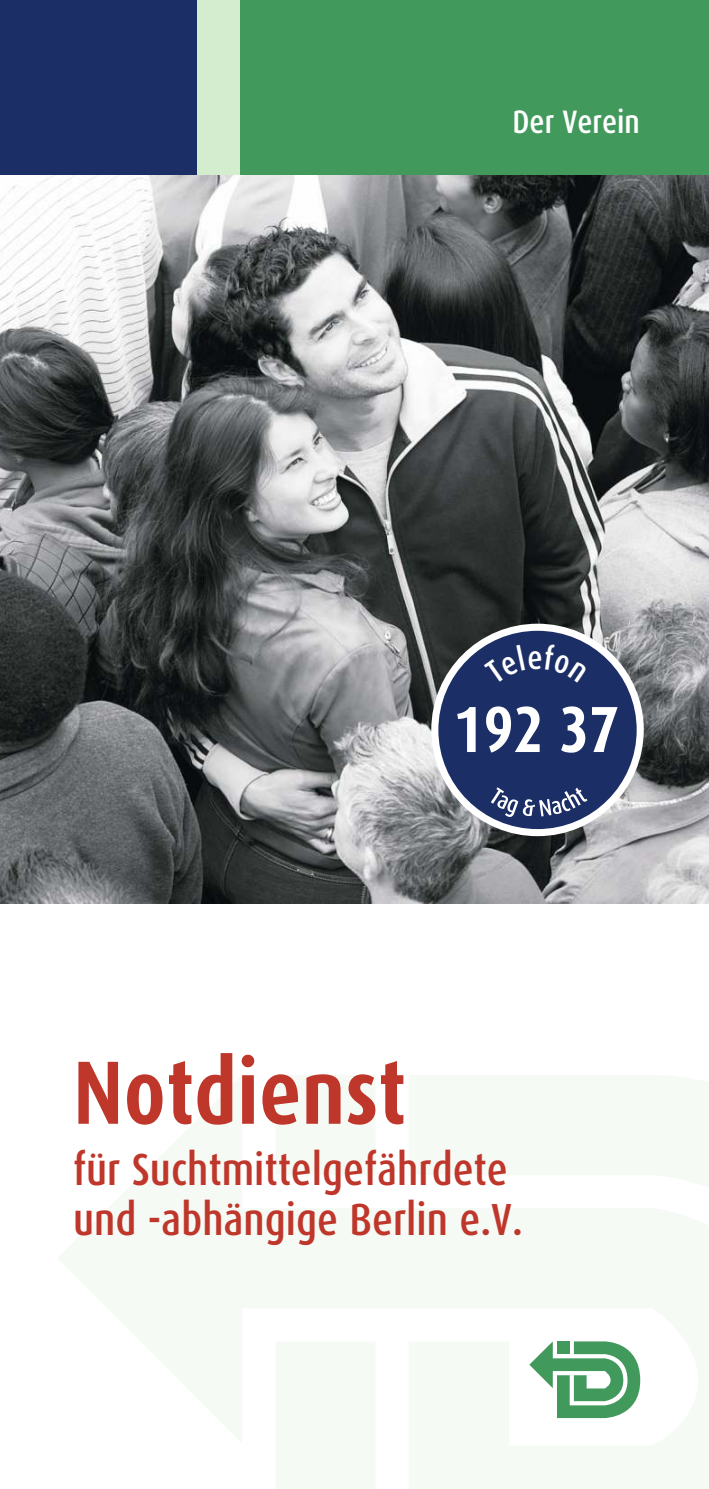
<style>
.page{position:relative;width:709px;height:1489px;background:#fff}
.page>*{position:absolute;margin:0;border:0;box-sizing:border-box;transform-origin:0 0}
.t1{font:700 90px "Dax Condensed";color:#bf362b}
.t2{font:700 65.25px "Dax Condensed";color:#fff}
.t3{font:500 45px/50.5px "Dax Condensed";color:#bf362b}
.t4{font:500 32.75px "Dax Condensed";color:#fff}
.t5{font:500 32.5px "Dax Condensed";color:#fff}
</style>
<div class="page">
<img style="left:0;top:175px;width:709px;height:728px">
<div style="left:0;top:0;width:197px;height:175px;background:#1c2e66"></div>
<div style="left:239px;top:0;width:470px;height:175px;background:#42995c"></div>
<div style="left:197px;top:0;width:42px;height:175px;background:#d4edcf"></div>
<div style="left:275px;top:1074px;width:100px;height:100px;background:#f5faf5"></div>
<svg style="left:529px;top:1341px;width:111px;height:76px"></svg>
<div style="left:557px;top:1341px;width:12px;height:12px;background:#42995c"></div>
<div style="left:431px;top:623px;width:212px;height:213px;background:#1c2e66;border:7px solid #fff;border-radius:50%"></div>
<svg style="left:491px;top:787px;width:96px;height:30px"></svg>
<p class="t5" style="left:512px;top:108px;width:129px">Der Verein</p>
<p class="t4" style="left:527px;top:643px;width:17px">e</p>
<h2 class="t2" style="left:454px;top:701px;width:167px">192 37</h2>
<h1 class="t1" style="left:73px;top:1054px;width:334px">Notdienst</h1>
<p class="t3" style="left:73px;top:1147px;width:451px">für Suchtmittelgefährdete und -abhängige Berlin e.V.</p>
</div>
